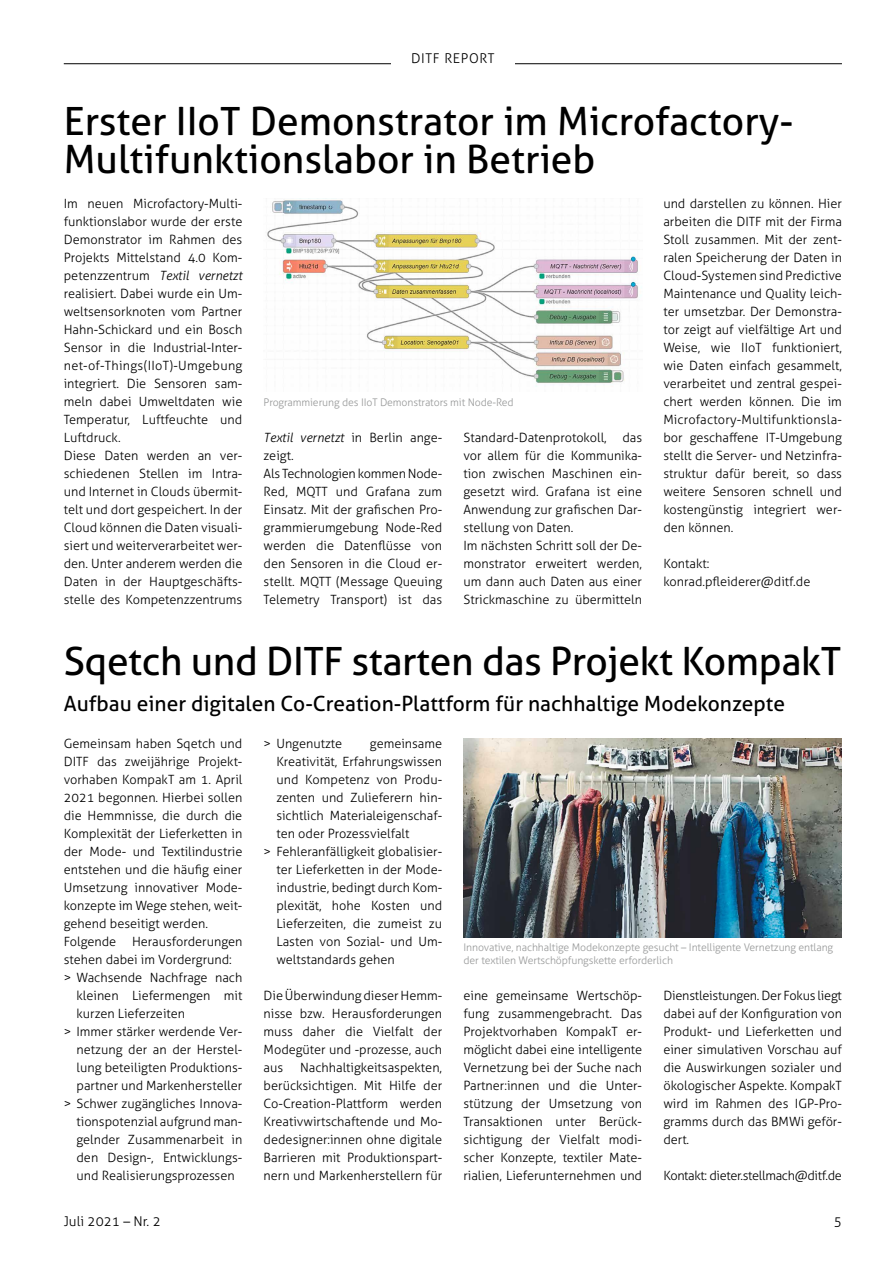
<style>
.page{position:relative;width:893px;height:1263px;background:#fff}
.page>*{position:absolute;margin:0;border:0;box-sizing:border-box;transform-origin:0 0}
.t1{font:39px/37.5px "Aller";color:#000}
.t2{font:21px "Aller";color:#000}
.t3{font:300 13.5px "Aller";color:#000}
.t4{font:300 13.5px "Aller";letter-spacing:.04em;color:#000}
.t5{font:300 12.75px/18px "Aller";color:#000;text-align:justify}
.t6{font:300 12.75px "Aller";letter-spacing:-.025em;color:#000}
.t7{font:300 10.5px/12.8px "Aller";letter-spacing:-.01em;color:#989999}
.s1{font-style:italic}
</style>
<div class="page">
<img style="left:463px;top:738px;width:379px;height:200px">
<img style="left:267px;top:198px;width:375px;height:189px">
<hr style="left:64px;top:63px;width:778px;height:1px;background:#000">
<div style="left:391px;top:58px;width:123px;height:11px;background:#fff"></div>
<p class="t4" style="left:411px;top:50px;width:85px">DITF REPORT</p>
<h1 class="t1" style="left:64px;top:102px;width:731px">Erster IIoT Demonstrator im Microfactory-<br>Multifunktionslabor in Betrieb</h1>
<p class="t5" style="left:64px;top:194px;width:180px;text-align:left">Im neuen Microfactory-Multi&shy;funktionslabor wurde der erste<br>Demonstrator im Rahmen des<br>Projekts Mittelstand 4.0 Kom&shy;petenzzentrum <span class="s1">Textil vernetzt </span>realisiert. Dabei wurde ein Um&shy;weltsensorknoten vom Partner<br>Hahn-Schickard und ein Bosch<br>Sensor in die Industrial-Inter&shy;net-of-Things(IIoT)-Umgebung integriert. Die Sensoren sam&shy;meln dabei Umweltdaten wie<br>Temperatur, Luftfeuchte und<br>Luftdruck.<br>Diese Daten werden an ver&shy;schiedenen Stellen im Intra&shy;und Internet in Clouds übermit&shy;telt und dort gespeichert. In der<br>Cloud können die Daten visuali&shy;siert und weiterverarbeitet wer&shy;den. Unter anderem werden die<br>Daten in der Hauptgeschäfts&shy;stelle des Kompetenzzentrums</p>
<p class="t7" style="left:264px;top:396px;width:252px">Programmierung des IIoT Demonstrators mit Node-Red</p>
<p class="t5" style="left:264px;top:428px;width:180px;text-align:left"><span class="s1">Textil vernetzt</span> in Berlin ange&shy;zeigt.<br>Als Technologien kommen Node-<br>Red, MQTT und Grafana zum<br>Einsatz. Mit der grafischen Pro&shy;grammierumgebung Node-Red werden die Datenflüsse von den Sensoren in die Cloud er&shy;stellt. MQTT (Message Queuing<br>Telemetry Transport) ist das</p>
<p class="t5" style="left:463px;top:428px;width:180px;text-align:left">Standard-Datenprotokoll, das vor allem für die Kommunika&shy;tion zwischen Maschinen ein&shy;gesetzt wird. Grafana ist eine<br>Anwendung zur grafischen Dar&shy;stellung von Daten.<br>Im nächsten Schritt soll der De&shy;monstrator erweitert werden, um dann auch Daten aus einer<br>Strickmaschine zu übermitteln</p>
<p class="t5" style="left:663px;top:194px;width:180px">und darstellen zu können. Hier arbeiten die DITF mit der Firma Stoll zusammen. Mit der zent&shy;ralen Speicherung der Daten in Cloud-Systemen sind Predictive Maintenance und Quality leich&shy;ter umsetzbar. Der Demonstra&shy;tor zeigt auf vielfältige Art und Weise, wie IIoT funktioniert, wie Daten einfach gesammelt, verarbeitet und zentral gespei&shy;chert werden können. Die im Microfactory-Multifunktionsla&shy;bor geschaffene IT-Umgebung stellt die Server- und Netzinfra&shy;struktur dafür bereit, so dass weitere Sensoren schnell und kostengünstig integriert wer&shy;den können.</p>
<p class="t5" style="left:663px;top:555px;width:149px">Kontakt: konrad.pfleiderer@ditf.de</p>
<h1 class="t1" style="left:64px;top:643px;width:779px">Sqetch und DITF starten das Projekt KompakT</h1>
<h2 class="t2" style="left:64px;top:691px;width:723px">Aufbau einer digitalen Co-Creation-Plattform für nachhaltige Modekonzepte</h2>
<p class="t5" style="left:64px;top:734px;width:180px">Gemeinsam haben Sqetch und</p>
<p class="t5" style="left:64px;top:752px;width:180px">DITF das zweijährige Projekt-</p>
<p class="t5" style="left:64px;top:770px;width:180px">vorhaben KompakT am 1. April</p>
<p class="t5" style="left:64px;top:788px;width:180px">2021 begonnen. Hierbei sollen</p>
<p class="t5" style="left:64px;top:806px;width:180px">die Hemmnisse, die durch die</p>
<p class="t5" style="left:64px;top:824px;width:180px">Komplexität der Lieferketten in</p>
<p class="t5" style="left:64px;top:842px;width:180px">der Mode- und Textilindustrie</p>
<p class="t5" style="left:64px;top:860px;width:180px">entstehen und die häufig einer</p>
<p class="t5" style="left:64px;top:878px;width:179px">Umsetzung innovativer Mode-</p>
<p class="t5" style="left:64px;top:896px;width:180px">konzepte im Wege stehen, weit-</p>
<p class="t5" style="left:64px;top:914px;width:146px">gehend beseitigt werden.</p>
<p class="t5" style="left:64px;top:932px;width:180px">Folgende Herausforderungen</p>
<p class="t5" style="left:64px;top:950px;width:170px">stehen dabei im Vordergrund:</p>
<p class="t5" style="left:64px;top:968px;width:180px">&gt; Wachsende Nachfrage nach</p>
<p class="t5" style="left:77px;top:986px;width:167px">kleinen Liefermengen mit</p>
<p class="t5" style="left:77px;top:1004px;width:110px">kurzen Lieferzeiten</p>
<p class="t5" style="left:64px;top:1022px;width:180px">&gt; Immer stärker werdende Ver-</p>
<p class="t5" style="left:77px;top:1040px;width:167px">netzung der an der Herstel-</p>
<p class="t5" style="left:77px;top:1058px;width:167px">lung beteiligten Produktions-</p>
<p class="t5" style="left:77px;top:1076px;width:167px">partner und Markenhersteller</p>
<p class="t5" style="left:64px;top:1094px;width:179px">&gt; Schwer zugängliches Innova-</p>
<p class="t5" style="left:77px;top:1112px;width:167px">tionspotenzial aufgrund man-</p>
<p class="t5" style="left:77px;top:1130px;width:167px">gelnder Zusammenarbeit in</p>
<p class="t5" style="left:77px;top:1148px;width:167px">den Design-, Entwicklungs-</p>
<p class="t5" style="left:77px;top:1166px;width:160px">und Realisierungsprozessen</p>
<p class="t5" style="left:264px;top:735px;width:80px">&gt; Ungenutzte</p>
<p class="t5" style="left:370px;top:735px;width:74px">gemeinsame</p>
<p class="t5" style="left:276px;top:753px;width:167px">Kreativität, Erfahrungswissen</p>
<p class="t5" style="left:276px;top:771px;width:167px">und Kompetenz von Produ-</p>
<p class="t5" style="left:276px;top:789px;width:167px">zenten und Zulieferern hin-</p>
<p class="t5" style="left:276px;top:807px;width:167px">sichtlich Materialeigenschaf-</p>
<p class="t5" style="left:276px;top:825px;width:135px">ten oder Prozessvielfalt</p>
<p class="t5" style="left:264px;top:843px;width:180px">&gt; Fehleranfälligkeit globalisier-</p>
<p class="t5" style="left:276px;top:861px;width:166px">ter Lieferketten in der Mode-</p>
<p class="t5" style="left:276px;top:879px;width:167px">industrie, bedingt durch Kom-</p>
<p class="t5" style="left:276px;top:897px;width:167px">plexität, hohe Kosten und</p>
<p class="t5" style="left:276px;top:915px;width:167px">Lieferzeiten, die zumeist zu</p>
<p class="t5" style="left:276px;top:933px;width:167px">Lasten von Sozial- und Um-</p>
<p class="t5" style="left:276px;top:951px;width:120px">weltstandards gehen</p>
<p class="t5" style="left:264px;top:987px;width:180px">Die Überwindung dieser Hemm&shy;nisse bzw. Herausforderungen muss daher die Vielfalt der Modegüter und -prozesse, auch aus</p>
<p class="t5" style="left:264px;top:1059px;width:180px;text-indent:37px">Nachhaltigkeitsaspekten, berücksichtigen. Mit Hilfe der Co-Creation-Plattform werden Kreativwirtschaftende und Mo&shy;dedesigner:innen ohne digitale Barrieren mit Produktionspart&shy;nern und Markenherstellern für</p>
<p class="t7" style="left:463px;top:941px;width:371px">Innovative, nachhaltige Modekonzepte gesucht – Intelligente Vernetzung entlang der textilen Wertschöpfungskette erforderlich</p>
<p class="t5" style="left:463px;top:987px;width:180px">eine gemeinsame Wertschöp&shy;fung zusammengebracht. Das Projektvorhaben KompakT er&shy;möglicht dabei eine intelligente Vernetzung bei der Suche nach Partner:innen und die Unter&shy;stützung der Umsetzung von Transaktionen unter Berück&shy;sichtigung der Vielfalt modi&shy;scher Konzepte, textiler Mate&shy;rialien, Lieferunternehmen und</p>
<p class="t5" style="left:663px;top:987px;width:180px">Dienstleistungen. Der Fokus liegt dabei auf der Konfiguration von Produkt- und Lieferketten und einer simulativen Vorschau auf die Auswirkungen sozialer und ökologischer Aspekte. KompakT wird im Rahmen des IGP-Pro&shy;gramms durch das BMWi geför&shy;dert.</p>
<p class="t6" style="left:663px;top:1168px;width:180px">Kontakt: dieter.stellmach@ditf.de</p>
<p class="t3" style="left:64px;top:1213px;width:98px">Juli 2021 – Nr. 2</p>
<p class="t4" style="left:834px;top:1213px;width:10px">5</p>
</div>
